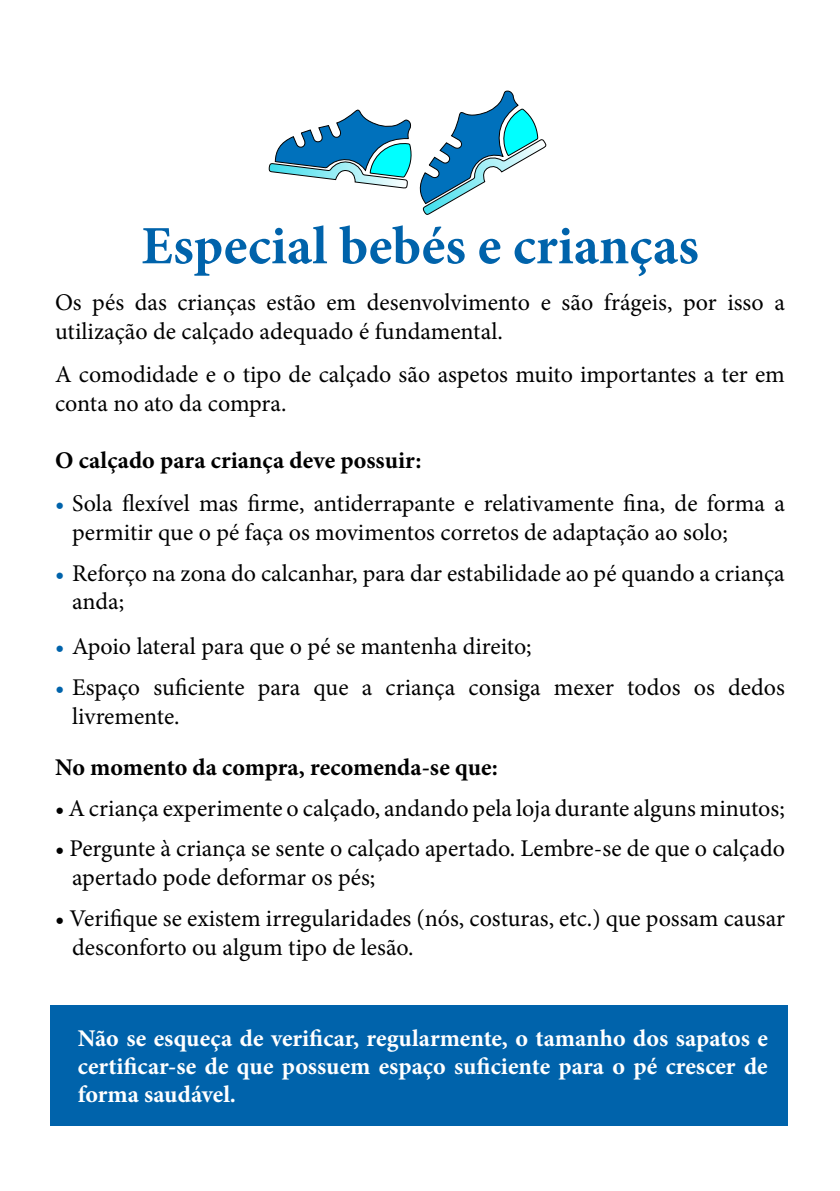
<style>
.page{position:relative;width:840px;height:1191px;background:#fff}
.page>*{position:absolute;margin:0;border:0;box-sizing:border-box;transform-origin:0 0}
.t1{font:700 54px "Minion Pro";color:#0063ab}
.t2{font:24px/28.8px "Minion Pro";color:#000}
.t3{font:700 24px/28px "Minion Pro";color:#fff;text-align:justify}
.t4{font:700 24px "Minion Pro";color:#000}
.s1{color:#0063ab}
</style>
<div class="page">
<div style="left:50px;top:1005px;width:737px;height:120px;background:#0063ab"></div>
<svg style="left:419px;top:90px;width:127px;height:125px"></svg>
<svg style="left:269px;top:109px;width:143px;height:79px"></svg>
<p class="t1" style="left:141px;top:208px;width:558px">Especial bebés e crianças</p>
<p class="t2" style="left:55px;top:288px;width:730px">Os pés das crianças estão em desenvolvimento e são frágeis, por isso a utilização de calçado adequado é fundamental.</p>
<p class="t2" style="left:55px;top:360px;width:731px">A comodidade e o tipo de calçado são aspetos muito importantes a ter em conta no ato da compra.</p>
<p class="t4" style="left:55px;top:443px;width:368px">O calçado para criança deve possuir:</p>
<p class="t2" style="left:72px;top:489px;width:714px;text-indent:-17px"><span class="s1">•</span> Sola flexível mas firme, antiderrapante e relativamente fina, de forma a permitir que o pé faça os movimentos corretos de adaptação ao solo;</p>
<p class="t2" style="left:72px;top:558px;width:713px;text-indent:-17px"><span class="s1">•</span> Reforço na zona do calcanhar, para dar estabilidade ao pé quando a criança anda;</p>
<p class="t2" style="left:55px;top:632px;width:478px"><span class="s1">•</span> Apoio lateral para que o pé se mantenha direito;</p>
<p class="t2" style="left:72px;top:673px;width:713px;text-indent:-17px"><span class="s1">•</span> Espaço suficiente para que a criança consiga mexer todos os dedos livremente.</p>
<p class="t4" style="left:55px;top:750px;width:444px">No momento da compra, recomenda-se que:</p>
<p class="t2" style="left:55px;top:793px;width:730px">• A criança experimente o calçado, andando pela loja durante alguns minutos;</p>
<p class="t2" style="left:72px;top:834px;width:714px;text-indent:-17px">• Pergunte à criança se sente o calçado apertado. Lembre-se de que o calçado apertado pode deformar os pés;</p>
<p class="t2" style="left:72px;top:904px;width:714px;text-indent:-17px">• Verifique se existem irregularidades (nós, costuras, etc.) que possam causar desconforto ou algum tipo de lesão.</p>
<p class="t3" style="left:78px;top:1023px;width:691px">Não se esqueça de verificar, regularmente, o tamanho dos sapatos e certificar-se de que possuem espaço suficiente para o pé crescer de forma saudável.</p>
</div>
